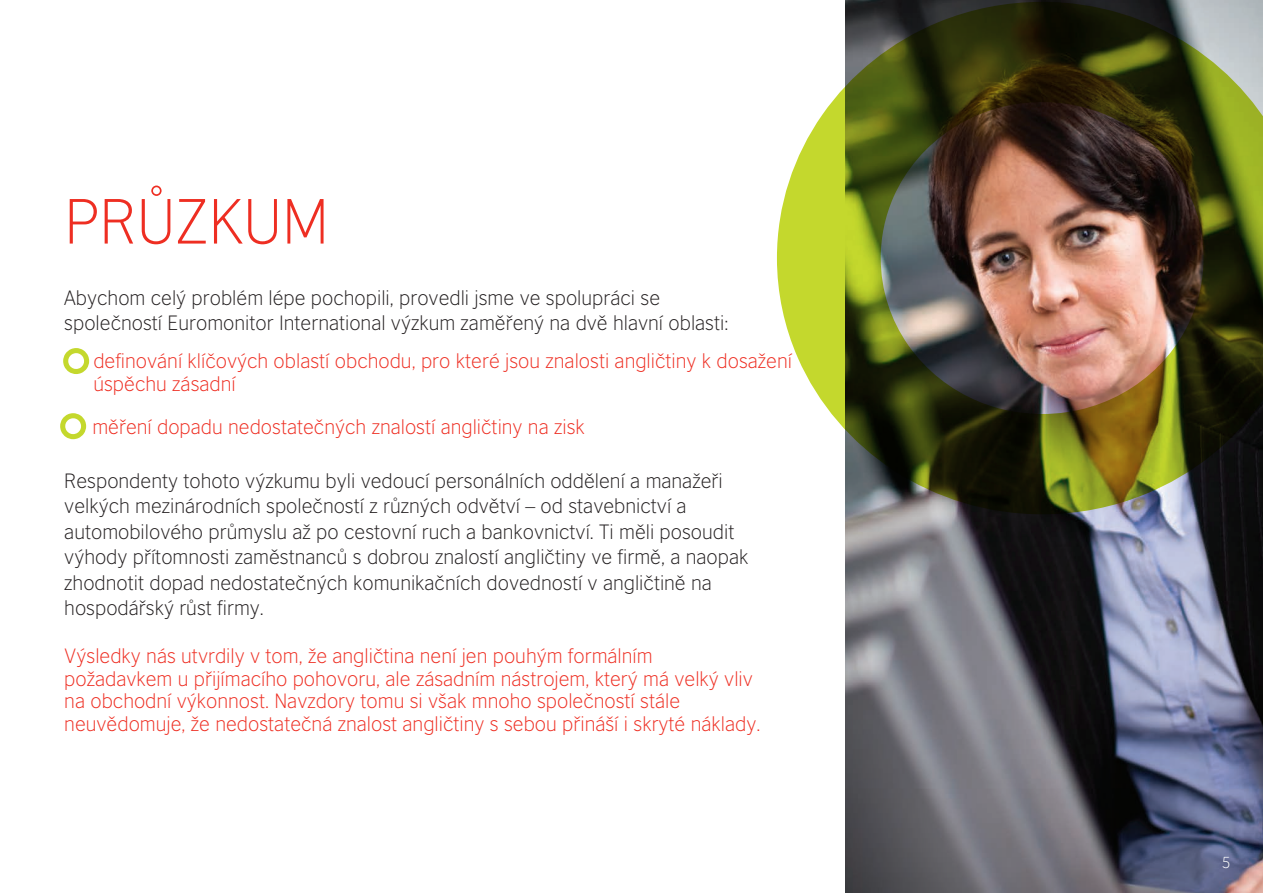
<style>
.page{position:relative;width:1263px;height:893px;background:#fff}
.page>*{position:absolute;margin:0;border:0;box-sizing:border-box;transform-origin:0 0}
.t1{font:300 60px "British Council Sans";color:#ee2e22}
.t2{font:300 19.5px/25.5px "British Council Sans";color:#231f20}
.t3{font:300 19.5px/22.5px "British Council Sans";color:#ee2e22}
.t4{font:300 15px "British Council Sans";color:#fff}
</style>
<div class="page">
<img style="left:845px;top:0;width:418px;height:893px">
<img style="left:777px;top:2px;width:486px;height:512px">
<svg style="left:63px;top:348px;width:26px;height:26px"></svg>
<svg style="left:60px;top:413px;width:26px;height:26px"></svg>
<h1 class="t1" style="left:64px;top:186px;width:266px">PRŮZKUM</h1>
<p class="t2" style="left:64px;top:285px;width:666px">Abychom celý problém lépe pochopili, provedli jsme ve spolupráci se společností Euromonitor International výzkum zaměřený na dvě hlavní oblasti:</p>
<p class="t3" style="left:93px;top:349px;width:700px;line-height:23.4px">definování klíčových oblastí obchodu, pro které jsou znalosti angličtiny k dosažení úspěchu zásadní</p>
<p class="t3" style="left:92px;top:416px;width:494px">měření dopadu nedostatečných znalostí angličtiny na zisk</p>
<p class="t2" style="left:64px;top:468px;width:685px">Respondenty tohoto výzkumu byli vedoucí personálních oddělení a manažeři velkých mezinárodních společností z různých odvětví – od stavebnictví a automobilového průmyslu až po cestovní ruch a bankovnictví. Ti měli posoudit výhody přítomnosti zaměstnanců s dobrou znalostí angličtiny ve firmě, a naopak zhodnotit dopad nedostatečných komunikačních dovedností v angličtině na hospodářský růst firmy.</p>
<p class="t3" style="left:64px;top:645px;width:697px">Výsledky nás utvrdily v tom, že angličtina není jen pouhým formálním požadavkem u přijímacího pohovoru, ale zásadním nástrojem, který má velký vliv na obchodní výkonnost. Navzdory tomu si však mnoho společností stále neuvědomuje, že nedostatečná znalost angličtiny s sebou přináší i skryté náklady.</p>
<p class="t4" style="left:1222px;top:854px;width:10px">5</p>
</div>
